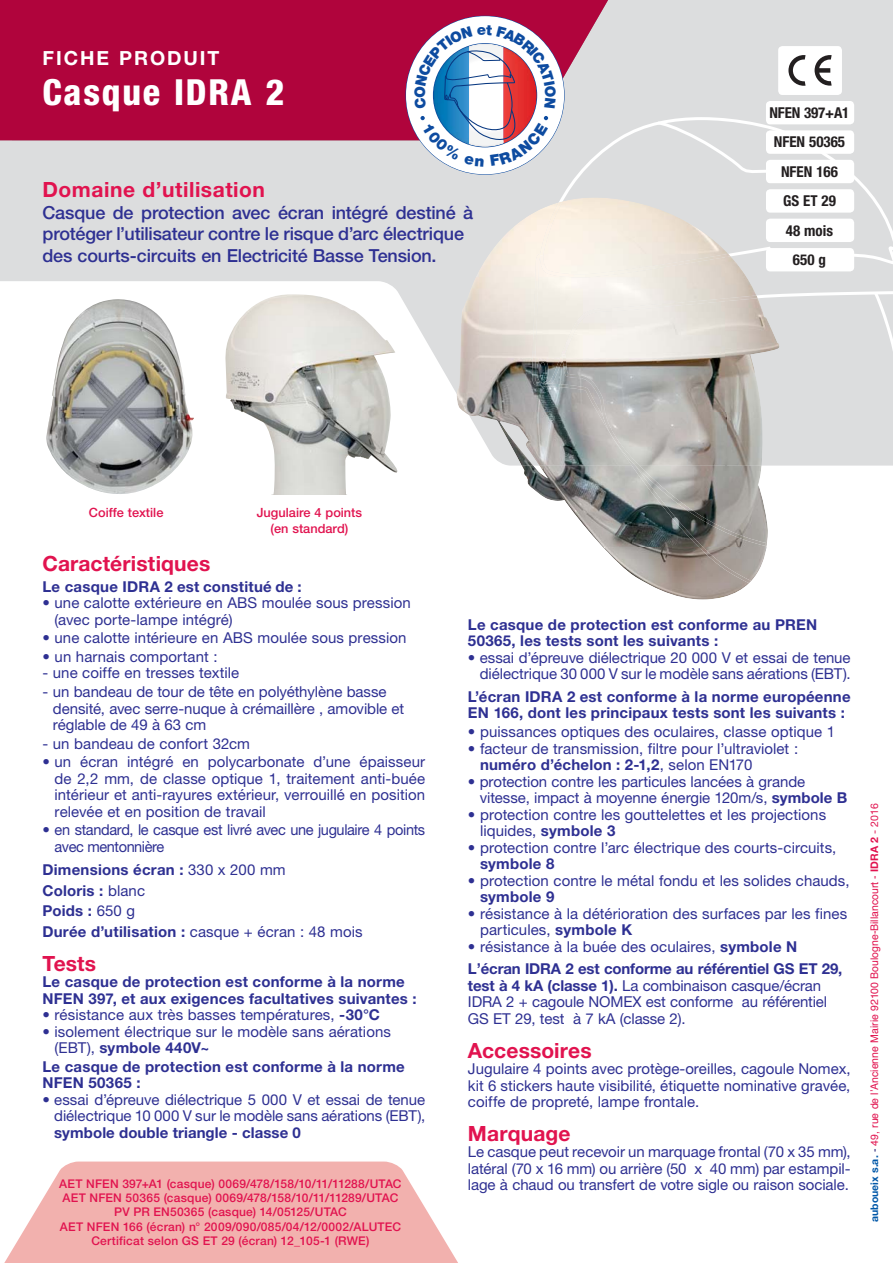
<style>
.page{position:relative;width:893px;height:1263px;background:#fff}
.page>*{position:absolute;margin:0;border:0;box-sizing:border-box;transform-origin:0 0}
.t1{font:800 condensed 36px "Helvetica Neue LT Std";letter-spacing:.05em;color:#fff}
.t2{font:700 21px "Helvetica Neue LT Std";letter-spacing:.01em;color:#e1134f}
.t3{font:700 19.5px "Helvetica Neue LT Std";letter-spacing:.1em;color:#fff}
.t4{font:500 18px/21.6px "Helvetica Neue LT Std";letter-spacing:-.01em;color:#2e3092}
.t5{font:15px/16.5px "Helvetica Neue LT Std";color:#2e3092}
.t6{font:700 15px/16.5px "Helvetica Neue LT Std";letter-spacing:.015em;color:#2e3092}
.t7{font:700 15px/23px "Helvetica Neue LT Std";letter-spacing:-.01em;color:#2e3092}
.t8{font:15px/16.5px "Helvetica Neue LT Std";letter-spacing:-.03em;color:#2e3092}
.t9{font:700 condensed 15px/29.4px "Helvetica Neue LT Std";color:#231f20}
.t10{font:500 12.75px/15.3px "Helvetica Neue LT Std";color:#e1134f;text-align:center}
.t11{font:500 12px/14.4px "Helvetica Neue LT Std";letter-spacing:.02em;color:#e1134f;text-align:center}
.t12{font:10.5px "Helvetica";color:#e1134f}
.s1{font-weight:400}
.s2{font-weight:700}
.s3{font-family:"Helvetica Neue LT Std";font-weight:700;color:#0057a8}
.s4{color:#201c70}
.s5{font-family:"Helvetica Neue LT Std";font-weight:700}
.s6{font-family:"Helvetica Neue LT Std"}
</style>
<div class="page">
<div style="left:0;top:0;width:893px;height:281px;background:#dcddde"></div>
<svg style="left:271px;top:281px;width:186px;height:214px"></svg>
<svg style="left:0;top:0;width:620px;height:140px;background:#b31347"></svg>
<div style="left:532px;top:117px;width:361px;height:175px;background:#dcddde"></div>
<svg style="left:758px;top:246px;width:135px;height:31px;background:#e0e0e1"></svg>
<svg style="left:655px;top:120px;width:186px;height:56px;background:#dfe0e1"></svg>
<div style="left:779px;top:292px;width:114px;height:174px;background:#dcddde"></div>
<svg style="left:4px;top:1161px;width:454px;height:102px;background:#f3bbb9"></svg>
<img style="left:457px;top:202px;width:89px;height:264px">
<img style="left:758px;top:251px;width:21px;height:215px">
<img style="left:457px;top:394px;width:13px;height:22px">
<img style="left:521px;top:465px;width:247px;height:83px">
<img style="left:647px;top:548px;width:120px;height:52px">
<img style="left:532px;top:201px;width:226px;height:185px">
<img style="left:540px;top:254px;width:191px;height:23px">
<img style="left:537px;top:359px;width:11px;height:24px">
<img style="left:546px;top:383px;width:205px;height:200px">
<img style="left:562px;top:354px;width:205px;height:192px">
<div style="left:778px;top:46px;width:64px;height:49px;background:#fff;border-radius:4px"></div>
<svg style="left:788px;top:55px;width:17px;height:31px"></svg>
<svg style="left:815px;top:55px;width:17px;height:31px"></svg>
<div style="left:766px;top:101px;width:88px;height:23px;background:#fff;border-radius:4px"></div>
<div style="left:766px;top:219px;width:88px;height:23px;background:#fff;border-radius:4px"></div>
<div style="left:766px;top:130px;width:88px;height:24px;background:#fff;border-radius:4px"></div>
<div style="left:766px;top:248px;width:88px;height:23px;background:#fff;border-radius:4px"></div>
<div style="left:766px;top:160px;width:88px;height:23px;background:#fff;border-radius:4px"></div>
<div style="left:766px;top:189px;width:88px;height:24px;background:#fff;border-radius:4px"></div>
<img style="left:46px;top:299px;width:148px;height:195px">
<img style="left:225px;top:294px;width:172px;height:200px">
<svg style="left:406px;top:16px;width:158px;height:158px"></svg>
<h3 class="t3" style="left:43px;top:51px;width:179px">FICHE PRODUIT</h3>
<h1 class="t1" style="left:43px;top:80px;width:243px">Casque IDRA 2</h1>
<h2 class="t2" style="left:43px;top:182px;width:224px">Domaine d’utilisation</h2>
<p class="t4" style="left:43px;top:203px;width:432px">Casque de protection avec écran intégré destiné à protéger l’utilisateur contre le risque d’arc électrique des courts-circuits en Electricité Basse Tension.</p>
<p class="t9" style="left:769px;top:99px;width:81px">NFEN 397+A1</p>
<p class="t9" style="left:774px;top:129px;width:73px">NFEN 50365</p>
<p class="t9" style="left:781px;top:158px;width:58px">NFEN 166<br>GS ET 29</p>
<p class="t9" style="left:786px;top:217px;width:49px">48 mois</p>
<p class="t9" style="left:793px;top:246px;width:35px">650 g</p>
<p class="t10" style="left:89px;top:506px;width:76px">Coiffe textile</p>
<p class="t10" style="left:257px;top:506px;width:107px">Jugulaire 4 points (en standard)</p>
<h2 class="t2" style="left:43px;top:556px;width:169px">Caractéristiques</h2>
<p class="t6" style="left:43px;top:579px;width:260px">Le casque IDRA 2 est constitué de :</p>
<p class="t5" style="left:55px;top:596px;width:358px;text-indent:-12px">• une calotte extérieure en ABS moulée sous pression (avec porte-lampe intégré)</p>
<p class="t5" style="left:43px;top:631px;width:366px">• une calotte intérieure en ABS moulée sous pression</p>
<p class="t5" style="left:43px;top:649px;width:177px">• un harnais comportant :</p>
<p class="t5" style="left:43px;top:666px;width:198px">- une coiffe en tresses textile</p>
<p class="t5" style="left:53px;top:685px;width:353px;text-indent:-10px">- un bandeau de tour de tête en polyéthylène basse densité, avec serre-nuque à crémaillère , amovible et réglable de 49 à 63 cm</p>
<p class="t5" style="left:43px;top:736px;width:209px">- un bandeau de confort 32cm</p>
<p class="t5" style="left:55px;top:755px;width:372px;text-align:justify;text-indent:-12px">• un écran intégré en polycarbonate d’une épaisseur de 2,2 mm, de classe optique 1, traitement anti-buée intérieur et anti-rayures extérieur, verrouillé en position relevée et en position de travail</p>
<p class="t8" style="left:55px;top:823px;width:372px;text-indent:-12px">• en standard, le casque est livré avec une jugulaire 4 points avec mentonnière</p>
<p class="t6" style="left:43px;top:860px;width:322px;line-height:20.7px">Dimensions écran : <span class="s1">330 x 200 mm<br></span>Coloris : <span class="s1">blanc<br></span>Poids : <span class="s1">650 g<br></span>Durée d’utilisation : <span class="s1">casque + écran : 48 mois</span></p>
<h2 class="t2" style="left:43px;top:956px;width:55px">Tests</h2>
<p class="t6" style="left:43px;top:975px;width:376px">Le casque de protection est conforme à la norme<br>NFEN 397, et aux exigences facultatives suivantes :</p>
<p class="t5" style="left:43px;top:1008px;width:339px">• résistance aux très basses températures, <span class="s2">-30°C</span></p>
<p class="t5" style="left:55px;top:1024px;width:338px;text-indent:-12px">• isolement électrique sur le modèle sans aérations (EBT), <span class="s2">symbole 440V~</span></p>
<p class="t6" style="left:43px;top:1060px;width:364px">Le casque de protection est conforme à la norme<br>NFEN 50365 :</p>
<p class="t5" style="left:43px;top:1092px;width:384px;text-align:right">• essai d’épreuve diélectrique 5 000 V et essai de tenue diélectrique 10 000 V sur le modèle sans aérations (EBT),</p>
<p class="t6" style="left:54px;top:1126px;width:248px">symbole double triangle - classe 0</p>
<p class="t11" style="left:59px;top:1177px;width:344px">AET NFEN 397+A1 (casque) 0069/478/158/10/11/11288/UTAC AET NFEN 50365 (casque) 0069/478/158/10/11/11289/UTAC PV PR EN50365 (casque) 14/05125/UTAC<br>AET NFEN 166 (écran) n° 2009/090/085/04/12/0002/ALUTEC Certificat selon GS ET 29 (écran) 12_105-1 (RWE)</p>
<p class="t6" style="left:468px;top:617px;width:351px">Le casque de protection est conforme au PREN<br>50365, les tests sont les suivants :</p>
<p class="t5" style="left:468px;top:650px;width:384px;text-align:right"><span class="s2">•</span> essai d’épreuve diélectrique 20 000 V et essai de tenue diélectrique 30 000 V sur le modèle sans aérations (EBT).</p>
<p class="t6" style="left:468px;top:690px;width:384px">L’écran IDRA 2 est conforme à la norme européenne<br>EN 166, dont les principaux tests sont les suivants :</p>
<p class="t5" style="left:468px;top:725px;width:369px">• puissances optiques des oculaires, classe optique 1</p>
<p class="t5" style="left:480px;top:741px;width:320px;text-indent:-12px">• facteur de transmission, filtre pour l’ultraviolet : <span class="s2">numéro d’échelon : 2-1,2</span>, selon EN170</p>
<p class="t5" style="left:480px;top:774px;width:369px;text-indent:-12px">• protection contre les particules lancées à grande vitesse, impact à moyenne énergie 120m/s, <span class="s2">symbole B</span></p>
<p class="t5" style="left:480px;top:807px;width:348px;text-indent:-12px">• protection contre les gouttelettes et les projections liquides, <span class="s2">symbole 3</span></p>
<p class="t5" style="left:468px;top:840px;width:370px">• protection contre l’arc électrique des courts-circuits,</p>
<p class="t6" style="left:480px;top:857px;width:76px">symbole 8</p>
<p class="t5" style="left:468px;top:873px;width:383px">• protection contre le métal fondu et les solides chauds,</p>
<p class="t6" style="left:480px;top:890px;width:76px">symbole 9</p>
<p class="t5" style="left:480px;top:906px;width:369px;text-indent:-12px">• résistance à la détérioration des surfaces par les fines particules, <span class="s2">symbole K</span></p>
<p class="t7" style="left:468px;top:936px;width:376px"><span class="s1">• résistance à la buée des oculaires,</span> symbole N<br>L’écran IDRA 2 est conforme au référentiel GS ET 29,</p>
<p class="t5" style="left:468px;top:978px;width:361px"><span class="s2">test à 4 kA (classe 1).</span> La combinaison casque/écran<br>IDRA 2 + cagoule NOMEX est conforme au référentiel<br>GS ET 29, test à 7 kA (classe 2).</p>
<h2 class="t2" style="left:468px;top:1042px;width:125px">Accessoires</h2>
<p class="t5" style="left:468px;top:1062px;width:384px;text-align:justify">Jugulaire 4 points avec protège-oreilles, cagoule Nomex, kit 6 stickers haute visibilité, étiquette nominative gravée, coiffe de propreté, lampe frontale.</p>
<h2 class="t2" style="left:468px;top:1126px;width:104px">Marquage</h2>
<p class="t5" style="left:468px;top:1145px;width:384px;text-align:justify">Le casque peut recevoir un marquage frontal (70 x 35 mm), latéral (70 x 16 mm) ou arrière (50 x 40 mm) par estampil&shy;lage à chaud ou transfert de votre sigle ou raison sociale.</p>
<p class="t12" style="left:870px;top:1222px;width:420px;rotate:-90deg"><span class="s3">auboueix s.a.</span> <span class="s4">-</span> 49, rue de l’Ancienne Mairie 92100 Boulogne-Billancourt - <span class="s5">IDRA 2</span> <span class="s6">- 2016</span></p>
</div>
